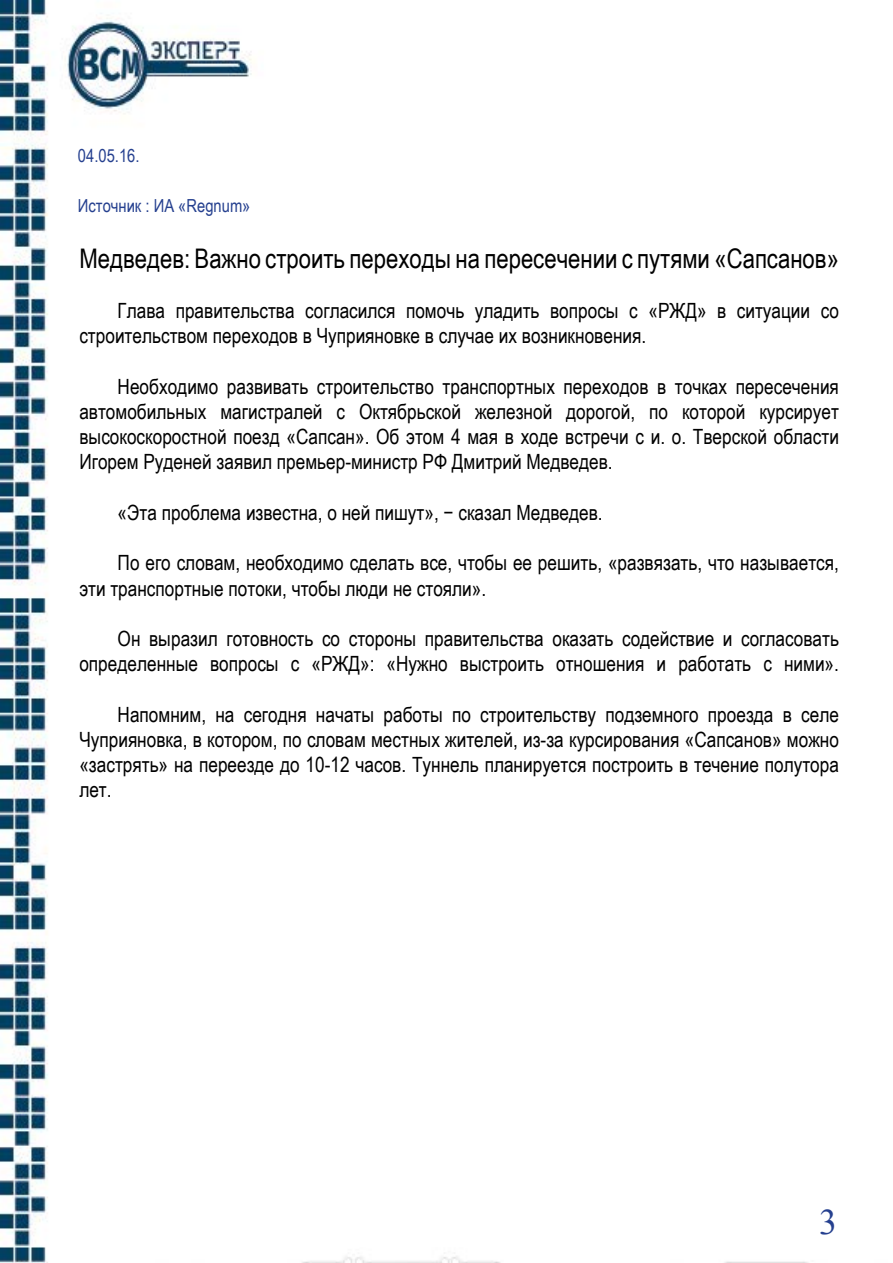
<style>
.page{position:relative;width:893px;height:1263px;background:#fff}
.page>*{position:absolute;margin:0;border:0;box-sizing:border-box;transform-origin:0 0}
.t1{font:36px "Times New Roman";color:#25408f}
.t2{font:27px "Arial Narrow";color:#000}
.t3{font:21px/25.2px "Arial Narrow";color:#000}
.t4{font:18px "Arial Narrow";color:#25408f}
</style>
<div class="page">
<img style="left:0;top:0;width:808px;height:1263px">
<p class="t4" style="left:78px;top:142px;width:63px">04.05.16.</p>
<p class="t4" style="left:78px;top:192px;width:174px">Источник : ИА «Regnum»</p>
<p class="t2" style="left:79px;top:239px;width:761px">Медведев: Важно строить переходы на пересечении с путями «Сапсанов»</p>
<p class="t3" style="left:79px;top:297px;width:761px;text-indent:38px">Глава правительства согласился помочь уладить вопросы с «РЖД» в ситуации со строительством переходов в Чуприяновке в случае их возникновения.</p>
<p class="t3" style="left:79px;top:373px;width:761px;text-align:justify;text-indent:38px">Необходимо развивать строительство транспортных переходов в точках пересечения автомобильных магистралей с Октябрьской железной дорогой, по которой курсирует высокоскоростной поезд «Сапсан». Об этом 4 мая в ходе встречи с и. о. Тверской области Игорем Руденей заявил премьер-министр РФ Дмитрий Медведев.</p>
<p class="t3" style="left:118px;top:499px;width:487px">«Эта проблема известна, о ней пишут», − сказал Медведев.</p>
<p class="t3" style="left:79px;top:549px;width:761px;text-indent:38px">По его словам, необходимо сделать все, чтобы ее решить, «развязать, что называется, эти транспортные потоки, чтобы люди не стояли».</p>
<p class="t3" style="left:79px;top:625px;width:761px;text-align:right">Он выразил готовность со стороны правительства оказать содействие и согласовать определенные вопросы с «РЖД»: «Нужно выстроить отношения и работать с ними».</p>
<p class="t3" style="left:79px;top:701px;width:761px;text-align:justify;text-indent:38px">Напомним, на сегодня начаты работы по строительству подземного проезда в селе Чуприяновка, в котором, по словам местных жителей, из-за курсирования «Сапсанов» можно «застрять» на переезде до 10-12 часов. Туннель планируется построить в течение полутора лет.</p>
<h1 class="t1" style="left:819px;top:1198px;width:19px">3</h1>
</div>
